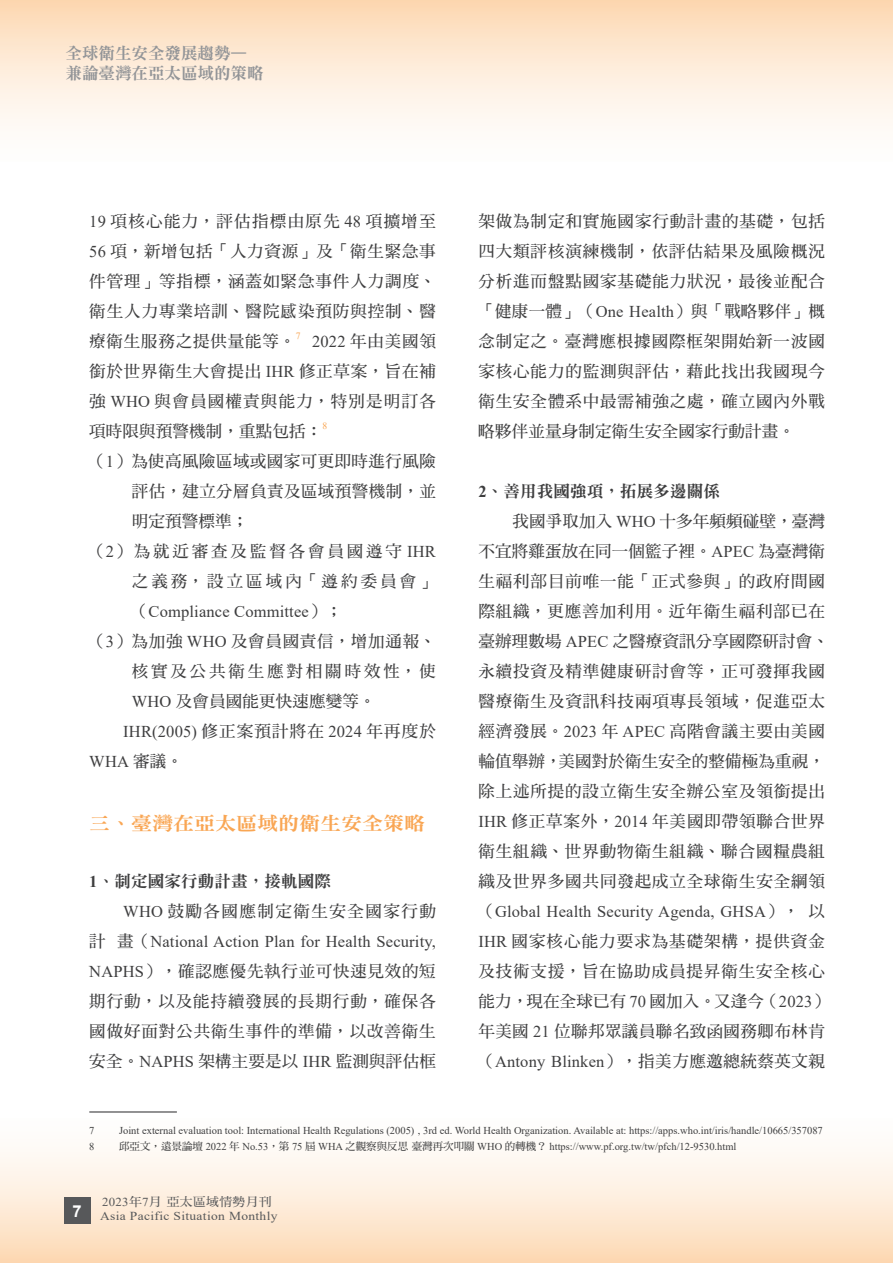
<style>
.page{position:relative;width:893px;height:1263px;background:#fff}
.page>*{position:absolute;margin:0;border:0;box-sizing:border-box;transform-origin:0 0}
.t1{font:18.9px "DF Ming Std W9";color:#f9a654;scale:1.11 1}
.t2{font:16.5px/30px "DF Ming Std W7";letter-spacing:.055em;color:#3e3e3f;text-align:justify}
.t3{font:16.5px/30px "Times New Roman";letter-spacing:.01em;color:#3e3e3f}
.t4{font:16.5px/30px "DF Ming Std W7";letter-spacing:.03em;color:#3e3e3f}
.t5{font:16.5px "DF Ming Std W7";letter-spacing:.025em;color:#3e3e3f}
.t6{font:16.5px "DF Ming Std W9";letter-spacing:.01em;color:#3e3e3f}
.t7{font:16.5px/19.8px "DF Ming Std W9";color:#939598}
.t8{font:16.5px "DF Ming Std W7";letter-spacing:.175em;color:#3e3e3f}
.t9{font:16.5px "DF Ming Std W7";letter-spacing:.09em;color:#3e3e3f}
.t10{font:16.5px "DF Ming Std W7";letter-spacing:.185em;color:#3e3e3f}
.t11{font:700 16.5px "Arial";color:#fff}
.t12{font:12.15px "Times New Roman";letter-spacing:.025em;color:#57585a;scale:1.11 1}
.t13{font:12.15px "DF Ming Std W7";letter-spacing:.025em;color:#57585a;scale:1.06 1}
.t14{font:10.5px "Times New Roman";color:#3e3e3f}
.t15{font:9.6px "Times New Roman";color:#f9a654}
.s1{font-family:"Times New Roman"}
.s2{font-family:"DF Ming Std W7"}
.s3{font-family:"Times New Roman";font-weight:700}
</style>
<div class="page">
<div style="left:0;top:1119px;width:893px;height:144px;background:linear-gradient(to bottom,#feffff,#fddbb8)"></div>
<div style="left:0;top:0;width:893px;height:161px;background:linear-gradient(to bottom,#fddab6,#feffff)"></div>
<div style="left:64px;top:1197px;width:27px;height:26px;background:#57585a"></div>
<hr style="left:89px;top:1111px;width:88px;height:1px;background:#3e3e3f">
<p class="t7" style="left:66px;top:43px;width:199px">全球衛生安全發展趨勢—兼論臺灣在亞太區域的策略</p>
<p class="t2" style="left:89px;top:206px;width:348px"><span class="s1">19</span> 項核心能力，評估指標由原先 <span class="s1">48</span> 項擴增至<span class="s1">56</span> 項，新增包括「人力資源」及「衛生緊急事件管理」等指標，涵蓋如緊急事件人力調度、衛生人力專業培訓、醫院感染預防與控制、醫療衛生服務之提供量能等。</p>
<p class="t15" style="left:296px;top:329px;width:6px">7</p>
<p class="t2" style="left:89px;top:326px;width:348px;text-indent:223px"><span class="s1">2022</span> 年由美國領銜於世界衛生大會提出 <span class="s1">IHR</span> 修正草案，旨在補強 <span class="s1">WHO</span> 與會員國權責與能力，特別是明訂各項時限與預警機制，重點包括：</p>
<p class="t15" style="left:323px;top:419px;width:6px">8</p>
<p class="t5" style="left:89px;top:452px;width:348px">（<span class="s1">1</span>）為使高風險區域或國家可更即時進行風險</p>
<p class="t5" style="left:132px;top:482px;width:306px">評估，建立分層負責及區域預警機制，並</p>
<p class="t2" style="left:132px;top:506px;width:118px">明定預警標準；</p>
<p class="t8" style="left:89px;top:542px;width:348px">（<span class="s1">2</span>）為就近審查及監督各會員國遵守 <span class="s1">IHR</span></p>
<p class="t10" style="left:132px;top:572px;width:306px">之義務，設立區域內「遵約委員會」</p>
<p class="t3" style="left:132px;top:596px;width:212px"><span class="s2">（</span>Compliance Committee<span class="s2">）；</span></p>
<p class="t2" style="left:132px;top:626px;width:306px;text-indent:-43px">（<span class="s1">3</span>）為加強 <span class="s1">WHO</span> 及會員國責信，增加通報、核實及公共衛生應對相關時效性，使<span class="s1">WHO</span> 及會員國能更快速應變等。</p>
<p class="t3" style="left:89px;top:716px;width:348px;text-indent:34px">IHR(2005) <span class="s2">修正案預計將在</span> 2024 <span class="s2">年再度於<br></span>WHA <span class="s2">審議。</span></p>
<p class="t1" style="left:89px;top:813px;width:304px">三、臺灣在亞太區域的衛生安全策略</p>
<p class="t6" style="left:89px;top:872px;width:243px"><span class="s3">1</span>、制定國家行動計畫，接軌國際</p>
<p class="t9" style="left:123px;top:902px;width:314px"><span class="s1">WHO</span> 鼓勵各國應制定衛生安全國家行動</p>
<p class="t3" style="left:89px;top:926px;width:348px"><span class="s2">計 畫（</span>National Action Plan for Health Security,</p>
<p class="t2" style="left:89px;top:956px;width:348px"><span class="s1">NAPHS</span>），確認應優先執行並可快速見效的短期行動，以及能持續發展的長期行動，確保各國做好面對公共衛生事件的準備，以改善衛生安全。<span class="s1">NAPHS</span> 架構主要是以 <span class="s1">IHR</span> 監測與評估框</p>
<p class="t2" style="left:478px;top:206px;width:348px">架做為制定和實施國家行動計畫的基礎，包括四大類評核演練機制，依評估結果及風險概況分析進而盤點國家基礎能力狀況，最後並配合「健康一體」（<span class="s1">One Health</span>）與「戰略夥伴」概念制定之。臺灣應根據國際框架開始新一波國家核心能力的監測與評估，藉此找出我國現今衛生安全體系中最需補強之處，確立國內外戰略夥伴並量身制定衛生安全國家行動計畫。</p>
<p class="t6" style="left:478px;top:482px;width:243px"><span class="s3">2</span><span class="s2">、</span>善用我國強項，拓展多邊關係</p>
<p class="t2" style="left:478px;top:506px;width:352px;text-align:left;text-indent:34px">我國爭取加入 <span class="s1">WHO</span> 十多年頻頻碰壁，臺灣不宜將雞蛋放在同一個籃子裡。<span class="s1">APEC</span> 為臺灣衛生福利部目前唯一能「正式參與」的政府間國際組織，更應善加利用。近年衛生福利部已在臺辦理數場 <span class="s1">APEC</span> 之醫療資訊分享國際研討會、永續投資及精準健康研討會等，正可發揮我國醫療衛生及資訊科技兩項專長領域，促進亞太經濟發展。<span class="s1">2023</span> 年 <span class="s1">APEC</span> 高階會議主要由美國輪值舉辦，美國對於衛生安全的整備極為重視，除上述所提的設立衛生安全辦公室及領銜提出<br><span class="s1">IHR</span> 修正草案外，<span class="s1">2014</span> 年美國即帶領聯合世界衛生組織、世界動物衛生組織、聯合國糧農組織及世界多國共同發起成立全球衛生安全綱領</p>
<p class="t3" style="left:478px;top:896px;width:348px"><span class="s2">（</span>Global Health Security Agenda, GHSA<span class="s2">），以</span></p>
<p class="t4" style="left:478px;top:926px;width:352px"><span class="s1">IHR</span> 國家核心能力要求為基礎架構，提供資金及技術支援，旨在協助成員提昇衛生安全核心能力，現在全球已有 <span class="s1">70</span> 國加入。又逢今（<span class="s1">2023</span>）年美國 <span class="s1">21</span> 位聯邦眾議員聯名致函國務卿布林肯（<span class="s1">Antony Blinken</span>），指美方應邀總統蔡英文親</p>
<p class="t14" style="left:89px;top:1123px;width:7px">7</p>
<p class="t14" style="left:119px;top:1123px;width:705px">Joint external evaluation tool: International Health Regulations (2005) , 3rd ed. World Health Organization. Available at: https://apps.who.int/iris/handle/10665/357087</p>
<p class="t14" style="left:89px;top:1139px;width:7px">8</p>
<p class="t14" style="left:119px;top:1139px;width:619px"><span class="s2">邱亞文，遠景論壇</span> 2022 <span class="s2">年</span> No.53<span class="s2">，第</span> 75 <span class="s2">屆</span> WHA <span class="s2">之觀察與反思 臺灣再次叩關</span> WHO <span class="s2">的轉機？</span> https://www.pf.org.tw/tw/pfch/12-9530.html</p>
<p class="t11" style="left:73px;top:1199px;width:11px">7</p>
<p class="t13" style="left:102px;top:1195px;width:162px"><span class="s1">2023</span>年<span class="s1">7</span>月亞太區域情勢月刊</p>
<p class="t12" style="left:100px;top:1207px;width:161px">Asia Pacific Situation Monthly</p>
</div>
